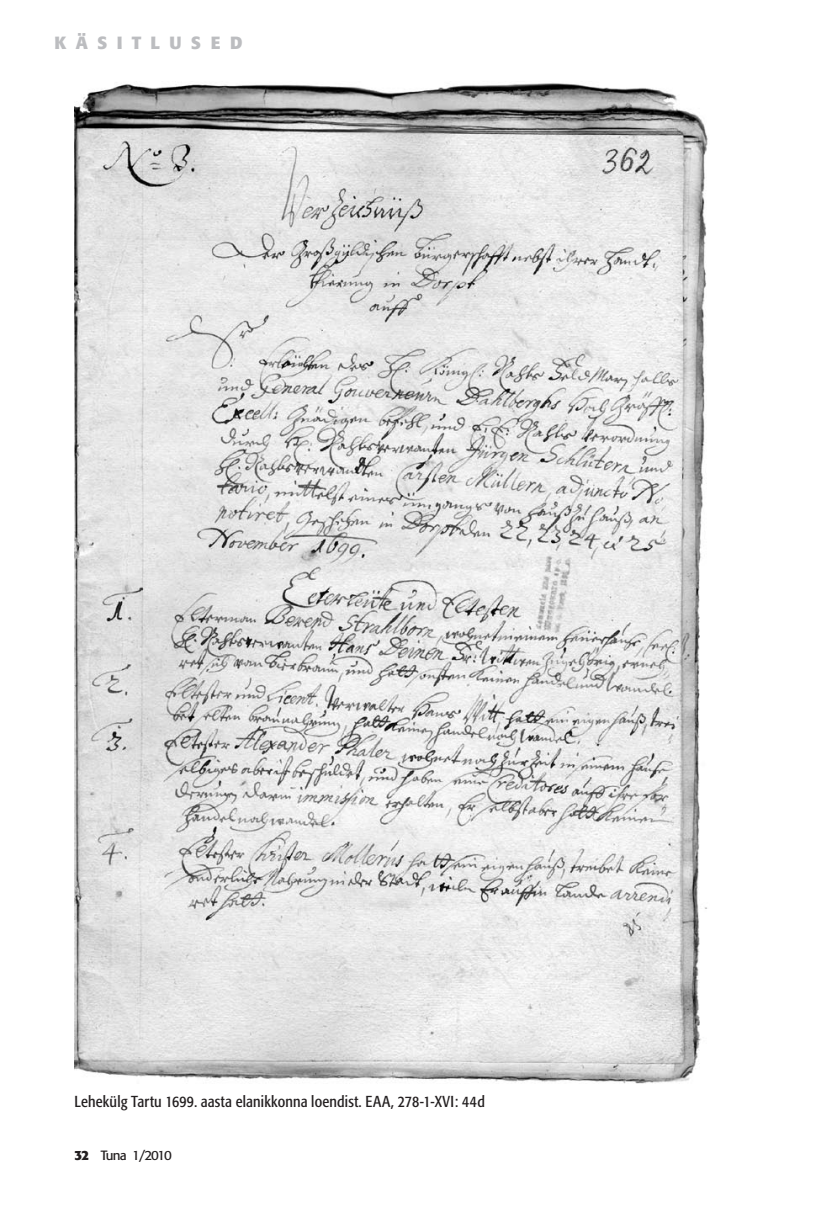
<style>
.page{position:relative;width:834px;height:1216px;background:#fff}
.page>*{position:absolute;margin:0;border:0;box-sizing:border-box;transform-origin:0 0}
.t1{font:700 17.5px "Formata";letter-spacing:.525em;color:#bcbdc0}
.t2{font:condensed 15.75px "Formata";letter-spacing:.01em;color:#231f20}
.t3{font:13.3px "Formata";letter-spacing:-.09em;color:#231f20}
.s1{font-weight:700}
</style>
<div class="page">
<img style="left:74px;top:83px;width:634px;height:999px">
<p class="t1" style="left:55px;top:31px;width:189px">KÄSITLUSED</p>
<p class="t2" style="left:74px;top:1092px;width:412px">Lehekülg Tartu 1699. aasta elanikkonna loendist. EAA, 278-1-XVI: 44d</p>
<p class="t3" style="left:74px;top:1147px;width:99px"><span class="s1">32</span> Tuna 1/2010</p>
</div>
